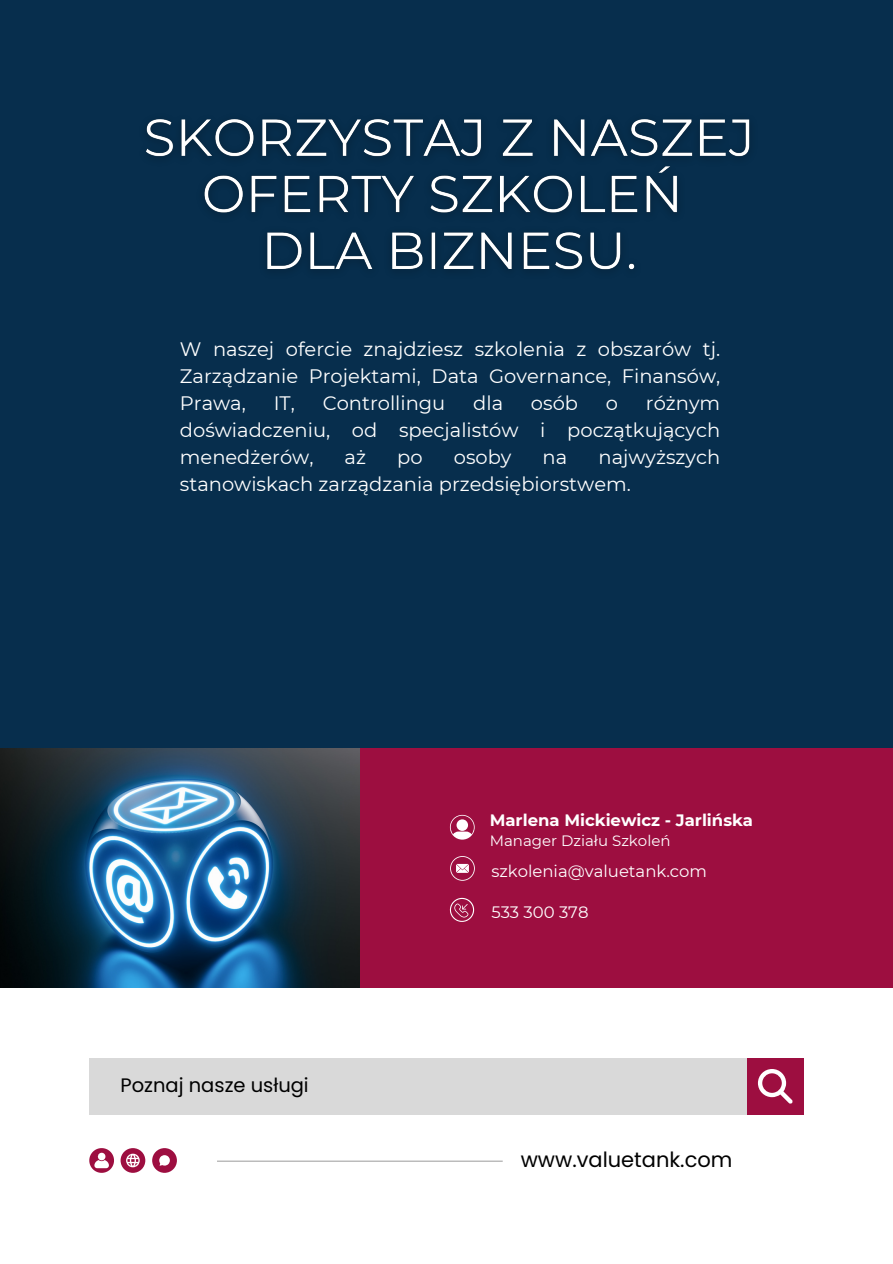
<style>
.page{position:relative;width:893px;height:1264px;background:#fff}
.page>*{position:absolute;margin:0;border:0;box-sizing:border-box;transform-origin:0 0}
.t1{font:21px "Poppins";color:#000}
.t2{font:19.5px/27px "Montserrat";color:#fff;text-align:justify}
.t3{font:19.5px "Poppins";color:#000}
.t4{font:16.5px "Montserrat";color:#fff}
.t5{font:700 16.5px "Montserrat";color:#fff}
.t6{font:15px "Montserrat";color:#fff}
</style>
<div class="page">
<div style="left:0;top:0;width:892px;height:1262px;background:#072e4d"></div>
<div style="left:0;top:979px;width:892px;height:283px;background:#fff"></div>
<img style="left:0;top:748px;width:360px;height:239px">
<div style="left:360px;top:748px;width:532px;height:239px;background:#9d0e40"></div>
<svg style="left:121px;top:1148px;width:24px;height:24px"></svg>
<svg style="left:152px;top:1148px;width:25px;height:24px"></svg>
<svg style="left:89px;top:1148px;width:25px;height:24px"></svg>
<div style="left:89px;top:1057px;width:714px;height:57px;background:#d9d9d9"></div>
<div style="left:746px;top:1057px;width:57px;height:57px;background:#9d0e40"></div>
<svg style="left:757px;top:1069px;width:35px;height:34px"></svg>
<hr style="left:217px;top:1160px;width:285px;height:1px;background:#a6a6a6">
<svg style="left:450px;top:897px;width:24px;height:24px"></svg>
<svg style="left:450px;top:814px;width:24px;height:25px"></svg>
<svg style="left:450px;top:856px;width:25px;height:24px"></svg>
<img style="left:146px;top:119px;width:604px;height:151px">
<p class="t2" style="left:180px;top:335px;width:542px">W naszej ofercie znajdziesz szkolenia z obszarów tj.<br>Zarządzanie Projektami, Data Governance, Finansów, Prawa,</p>
<p class="t2" style="left:274px;top:389px;width:23px">IT,</p>
<p class="t2" style="left:323px;top:389px;width:124px">Controllingu</p>
<p class="t2" style="left:473px;top:389px;width:31px">dla</p>
<p class="t2" style="left:531px;top:389px;width:49px">osób</p>
<p class="t2" style="left:606px;top:389px;width:14px">o</p>
<p class="t2" style="left:180px;top:389px;width:542px;text-indent:466px">różnym doświadczeniu, od specjalistów i początkujących menedżerów,</p>
<p class="t2" style="left:180px;top:443px;width:542px;text-indent:418px">najwyższych stanowiskach zarządzania przedsiębiorstwem.</p>
<p class="t2" style="left:344px;top:443px;width:23px">aż</p>
<p class="t2" style="left:397px;top:443px;width:27px">po</p>
<p class="t2" style="left:454px;top:443px;width:59px">osoby</p>
<p class="t2" style="left:542px;top:443px;width:26px">na</p>
<p class="t3" style="left:121px;top:1071px;width:190px">Poznaj nasze usługi</p>
<p class="t5" style="left:489px;top:809px;width:265px">Marlena Mickiewicz - Jarlińska</p>
<p class="t6" style="left:489px;top:831px;width:182px">Manager Działu Szkoleń</p>
<p class="t4" style="left:491px;top:861px;width:217px">szkolenia@valuetank.com</p>
<p class="t4" style="left:491px;top:902px;width:99px">533 300 378</p>
<p class="t1" style="left:520px;top:1145px;width:213px">www.valuetank.com</p>
</div>
